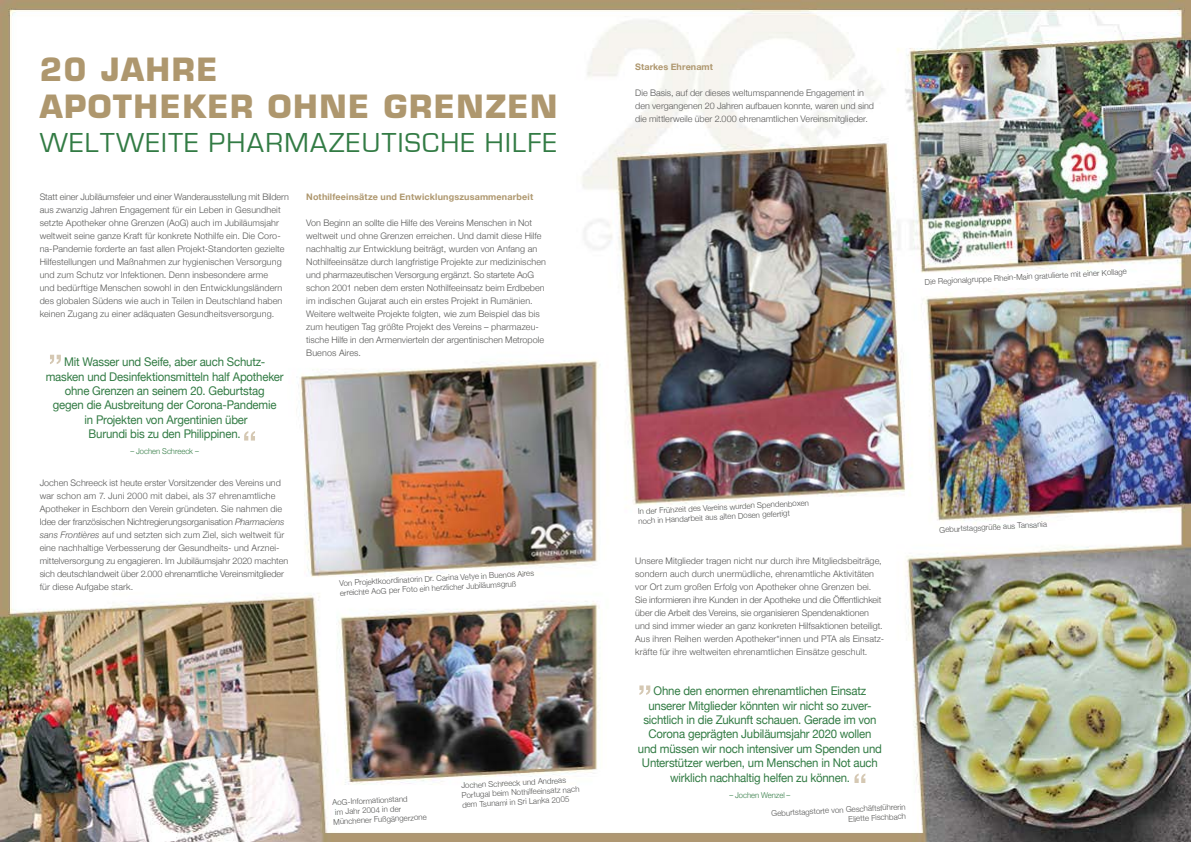
<style>
.page{position:relative;width:1191px;height:842px;background:#fff}
.page>*{position:absolute;margin:0;border:0;box-sizing:border-box;transform-origin:0 0}
.t1{font:700 31.3px/37.5px "Eurostile";letter-spacing:.05em;color:#ae976e}
.t2{font:28.3px "Eurostile";letter-spacing:.05em;color:#327b44}
.t3{font:12px/14.4px "Helvetica Neue";letter-spacing:-.015em;color:#327b44;text-align:center;scale:.95 1}
.t4{font:300 9px/13px "Helvetica Neue";letter-spacing:.005em;color:#575756}
.t5{font:700 9px "Helvetica Neue";letter-spacing:.015em;color:#ae976e}
.t6{font:300 8px/9.6px "Helvetica Neue";color:#575756}
.t7{font:300 8px "Helvetica Neue";color:#327b44;scale:.95 1}
.s1{font-style:italic}
</style>
<div class="page">
<img style="left:0;top:0;width:1191px;height:842px">
<svg style="left:50px;top:355px;width:11px;height:9px"></svg>
<svg style="left:244px;top:431px;width:11px;height:9px"></svg>
<svg style="left:639px;top:685px;width:11px;height:10px"></svg>
<svg style="left:854px;top:773px;width:11px;height:10px"></svg>
<h1 class="t1" style="left:40px;top:51px;width:519px">20 JAHRE<br>APOTHEKER OHNE GRENZEN</h1>
<h2 class="t2" style="left:40px;top:128px;width:518px">WELTWEITE PHARMAZEUTISCHE HILFE</h2>
<p class="t4" style="left:40px;top:189px;width:251px">Statt einer Jubiläumsfeier und einer Wanderausstellung mit Bildern aus zwanzig Jahren Engagement für ein Leben in Gesundheit setzte Apotheker ohne Grenzen (AoG) auch im Jubiläumsjahr weltweit seine ganze Kraft für konkrete Nothilfe ein. Die Coro&shy;na-Pandemie forderte an fast allen Projekt-Standorten gezielte Hilfestellungen und Maßnahmen zur hygienischen Versorgung und zum Schutz vor Infektionen. Denn insbesondere arme<br>und bedürftige Menschen sowohl in den Entwicklungsländern des globalen Südens wie auch in Teilen in Deutschland haben keinen Zugang zu einer adäquaten Gesundheitsversorgung.</p>
<p class="t5" style="left:306px;top:189px;width:228px">Nothilfeeinsätze und Entwicklungszusammenarbeit</p>
<p class="t4" style="left:306px;top:215px;width:241px">Von Beginn an sollte die Hilfe des Vereins Menschen in Not weltweit und ohne Grenzen erreichen. Und damit diese Hilfe nachhaltig zur Entwicklung beiträgt, wurden von Anfang an Nothilfeeinsätze durch langfristige Projekte zur medizinischen und pharmazeutischen Versorgung ergänzt. So startete AoG schon 2001 neben dem ersten Nothilfeeinsatz beim Erdbeben im indischen Gujarat auch ein erstes Projekt in Rumänien.<br>Weitere weltweite Projekte folgten, wie zum Beispiel das bis zum heutigen Tag größte Projekt des Vereins – pharmazeu&shy;tische Hilfe in den Armenvierteln der argentinischen Metropole Buenos Aires.</p>
<p class="t3" style="left:46px;top:355px;width:252px">Mit Wasser und Seife, aber auch Schutz&shy;masken und Desinfektionsmitteln half Apotheker ohne Grenzen an seinem 20. Geburtstag<br>gegen die Ausbreitung der Corona-Pandemie<br>in Projekten von Argentinien über<br>Burundi bis zu den Philippinen.</p>
<p class="t7" style="left:130px;top:445px;width:73px">– Jochen Schreeck –</p>
<p class="t4" style="left:40px;top:475px;width:250px">Jochen Schreeck ist heute erster Vorsitzender des Vereins und war schon am 7. Juni 2000 mit dabei, als 37 ehrenamtliche Apotheker in Eschborn den Verein gründeten. Sie nahmen die Idee der französischen Nichtregierungsorganisation <span class="s1">Pharmaciens sans Frontières</span> auf und setzten sich zum Ziel, sich weltweit für eine nachhaltige Verbesserung der Gesundheits- und Arznei&shy;mittelversorgung zu engagieren. Im Jubiläumsjahr 2020 machten sich deutschlandweit über 2.000 ehrenamtliche Vereinsmitglieder für diese Aufgabe stark.</p>
<p class="t6" style="left:339px;top:578px;width:196px;rotate:-3deg">Von Projektkoordinatorin Dr. Carina Vetye in Buenos Aires erreichte AoG per Foto ein herzlicher Jubiläumsgruß</p>
<p class="t5" style="left:635px;top:59px;width:79px">Starkes Ehrenamt</p>
<p class="t4" style="left:635px;top:85px;width:240px">Die Basis, auf der dieses weltumspannende Engagement in den vergangenen 20 Jahren aufbauen konnte, waren und sind die mittlerweile über 2.000 ehrenamtlichen Vereinsmitglieder.</p>
<p class="t6" style="left:637px;top:506px;width:173px;rotate:-3deg">In der Frühzeit des Vereins wurden Spendenboxen noch in Handarbeit aus alten Dosen gefertigt</p>
<p class="t4" style="left:635px;top:553px;width:250px">Unsere Mitglieder tragen nicht nur durch ihre Mitgliedsbeiträge, sondern auch durch unermüdliche, ehrenamtliche Aktivitäten vor Ort zum großen Erfolg von Apotheker ohne Grenzen bei.<br>Sie informieren ihre Kunden in der Apotheke und die Öffentlichkeit über die Arbeit des Vereins, sie organisieren Spendenaktionen und sind immer wieder an ganz konkreten Hilfsaktionen beteiligt.<br>Aus ihren Reihen werden Apotheker*innen und PTA als Einsatz&shy;kräfte für ihre weltweiten ehrenamtlichen Einsätze geschult.</p>
<p class="t3" style="left:638px;top:684px;width:258px">Ohne den enormen ehrenamtlichen Einsatz unserer Mitglieder könnten wir nicht so zuver&shy;sichtlich in die Zukunft schauen. Gerade im von Corona geprägten Jubiläumsjahr 2020 wollen und müssen wir noch intensiver um Spenden und Unterstützer werben, um Menschen in Not auch wirklich nachhaltig helfen zu können.</p>
<p class="t7" style="left:729px;top:788px;width:66px">– Jochen Wenzel –</p>
<p class="t6" style="left:461px;top:780px;width:119px;rotate:-3deg">Jochen Schreeck und Andreas<br>Portugal beim Nothilfeeinsatz nach dem Tsunami in Sri Lanka 2005</p>
<p class="t6" style="left:332px;top:797px;width:95px;rotate:-3deg">AoG-Informationstand<br>im Jahr 2004 in der<br>Münchener Fußgängerzone</p>
<p class="t6" style="left:771px;top:808px;width:136px;text-align:right;rotate:-3deg">Geburtstagstorte von Geschäftsführerin<br>Eliette Fischbach</p>
<p class="t6" style="left:924px;top:277px;width:204px;rotate:-3deg">Die Regionalgruppe Rhein-Main gratulierte mit einer Kollage</p>
<p class="t6" style="left:939px;top:524px;width:109px;rotate:-3deg">Geburtstagsgrüße aus Tansania</p>
</div>
